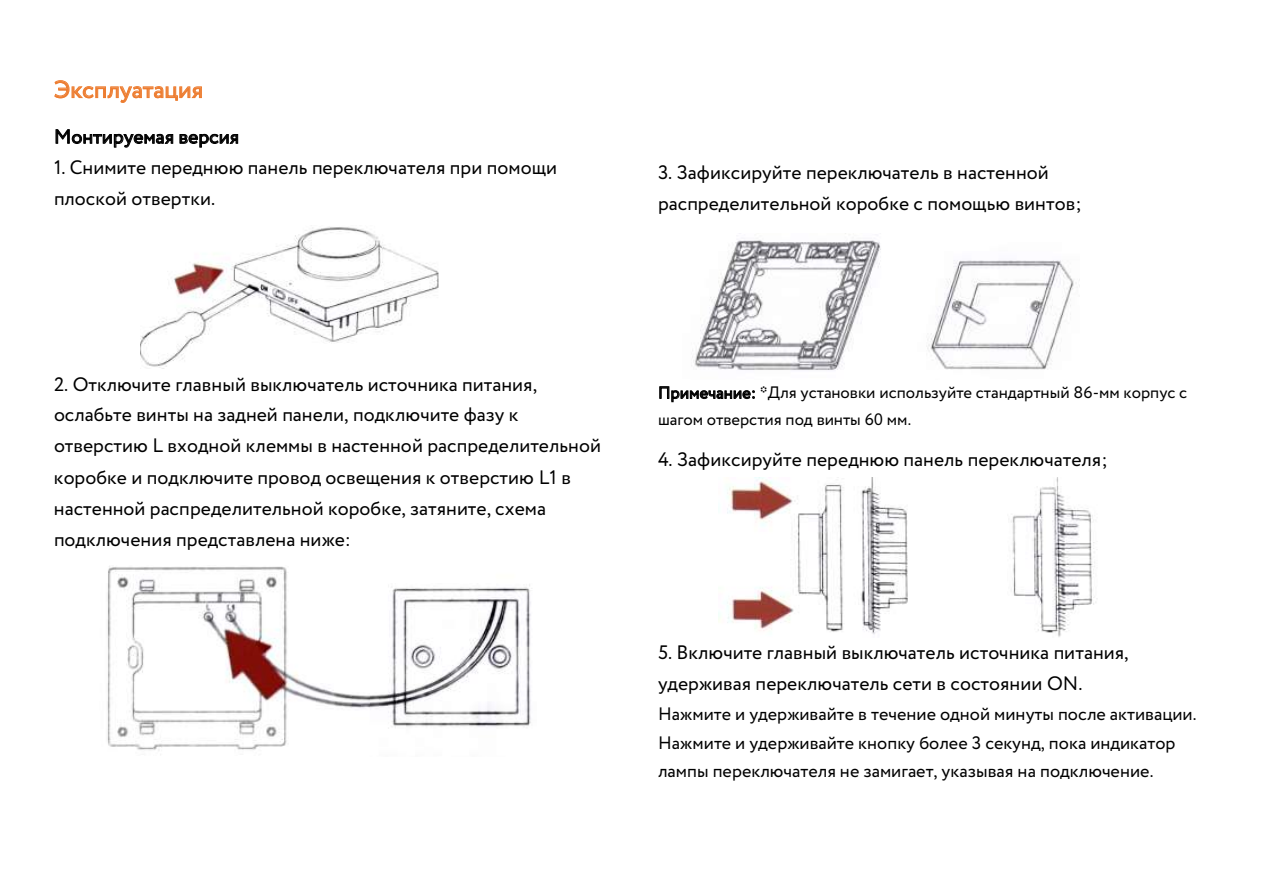
<style>
.page{position:relative;width:1263px;height:893px;background:#fff}
.page>*{position:absolute;margin:0;border:0;box-sizing:border-box;transform-origin:0 0}
.t1{font:24px "Circe";color:#ed7d31}
.t2{font:19.5px/31px "Circe";color:#000}
.t3{font:18px/28.5px "Circe";color:#000}
.t4{font:16.5px/26.2px "Circe";color:#000}
</style>
<div class="page">
<svg style="left:54px;top:80px;width:148px;height:23px"></svg>
<svg style="left:55px;top:129px;width:118px;height:19px"></svg>
<svg style="left:179px;top:134px;width:59px;height:14px"></svg>
<svg style="left:659px;top:386px;width:96px;height:16px"></svg>
<img style="left:140px;top:226px;width:299px;height:142px">
<img style="left:107px;top:566px;width:424px;height:185px">
<img style="left:691px;top:233px;width:386px;height:137px">
<img style="left:719px;top:477px;width:377px;height:160px">
<p class="t1" style="left:54px;top:73px;width:151px">Эксплуатация</p>
<p class="t2" style="left:54px;top:122px;width:187px">Монтируемая версия</p>
<p class="t2" style="left:54px;top:153px;width:504px">1. Снимите переднюю панель переключателя при помощи плоской отвертки.</p>
<p class="t2" style="left:658px;top:158px;width:425px">3. Зафиксируйте переключатель в настенной распределительной коробке с помощью винтов;</p>
<p class="t2" style="left:54px;top:369px;width:549px">2. Отключите главный выключатель источника питания, ослабьте винты на задней панели, подключите фазу к отверстию L входной клеммы в настенной распределительной коробке и подключите провод освещения к отверстию L1 в настенной распределительной коробке, затяните, схема подключения представлена ниже:</p>
<p class="t4" style="left:658px;top:380px;width:531px">Примечание: *Для установки используйте стандартный 86-мм корпус с шагом отверстия под винты 60 мм.</p>
<p class="t2" style="left:658px;top:445px;width:451px">4. Зафиксируйте переднюю панель переключателя;</p>
<p class="t2" style="left:658px;top:638px;width:472px">5. Включите главный выключатель источника питания, удерживая переключатель сети в состоянии ON.</p>
<p class="t3" style="left:658px;top:700px;width:540px">Нажмите и удерживайте в течение одной минуты после активации.<br>Нажмите и удерживайте кнопку более 3 секунд, пока индикатор лампы переключателя не замигает, указывая на подключение.</p>
</div>
